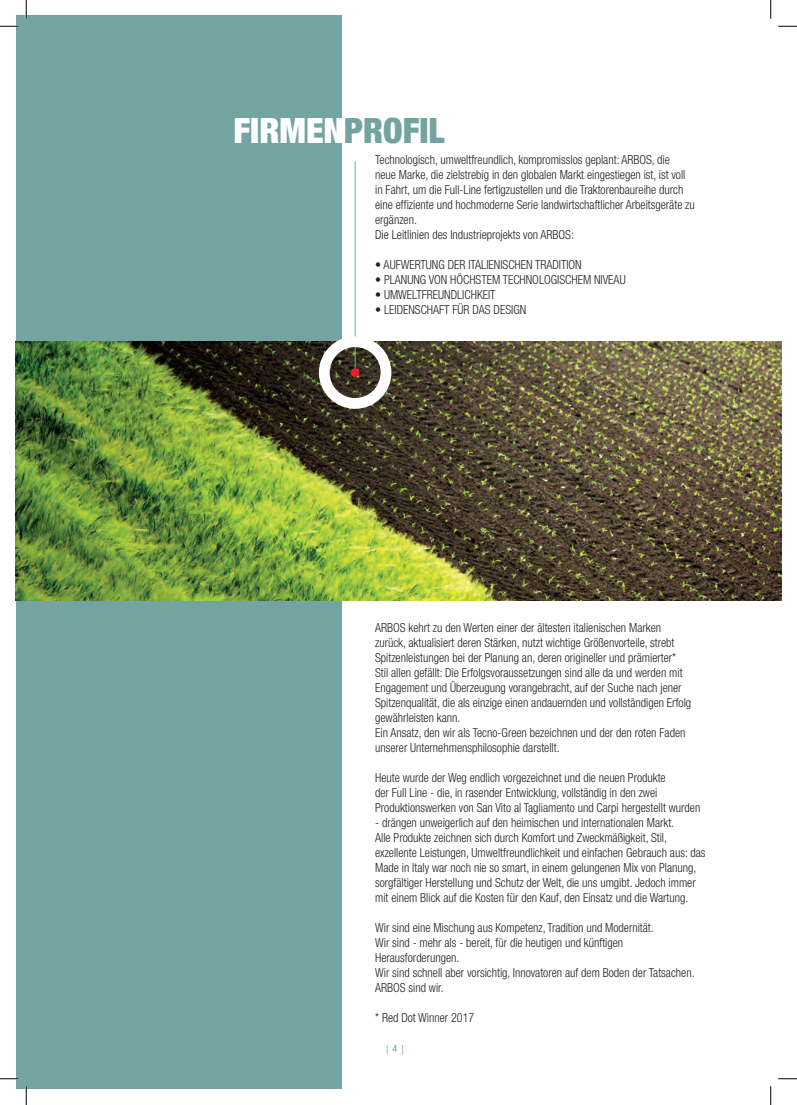
<style>
.page{position:relative;width:797px;height:1105px;background:#fff}
.page>*{position:absolute;margin:0;border:0;box-sizing:border-box;transform-origin:0 0}
.t1{font:900 condensed 35px "Helvetica Neue LT Std";color:#fff}
.t2{font:300 condensed 12.5px/15px "Helvetica Neue LT Std";color:#231f20;scale:.96 1}
.t3{font:condensed 10px "Helvetica Neue LT Std";color:#73a4a1}
.s1{color:#73a4a1}
</style>
<div class="page">
<svg style="left:386px;top:1045px;width:2px;height:10px"></svg>
<div style="left:16px;top:16px;width:325px;height:1073px;background:#73a4a1"></div>
<img style="left:16px;top:341px;width:765px;height:259px">
<hr style="left:355px;top:161px;width:1px;height:213px;background:#73a4a1">
<div style="left:319px;top:336px;width:72px;height:73px;border:11px solid #fff;border-radius:50%"></div>
<div style="left:351px;top:368px;width:8px;height:9px;background:#ee1d23;border-radius:50%"></div>
<svg style="left:0;top:25px;width:19px;height:2px"></svg>
<svg style="left:778px;top:25px;width:19px;height:2px"></svg>
<svg style="left:0;top:1078px;width:19px;height:1px"></svg>
<svg style="left:778px;top:1078px;width:19px;height:1px"></svg>
<svg style="left:25px;top:0;width:2px;height:19px"></svg>
<svg style="left:25px;top:1086px;width:2px;height:19px"></svg>
<svg style="left:770px;top:0;width:1px;height:19px"></svg>
<svg style="left:770px;top:1086px;width:1px;height:19px"></svg>
<h1 class="t1" style="left:233px;top:109px;width:213px">FIRMEN<span class="s1">PROFIL</span></h1>
<p class="t2" style="left:375px;top:152px;width:334px">Technologisch, umweltfreundlich, kompromisslos geplant: ARBOS, die<br>neue Marke, die zielstrebig in den globalen Markt eingestiegen ist, ist voll in Fahrt, um die Full-Line fertigzustellen und die Traktorenbaureihe durch eine effiziente und hochmoderne Serie landwirtschaftlicher Arbeitsgeräte zu ergänzen.<br>Die Leitlinien des Industrieprojekts von ARBOS:</p>
<p class="t2" style="left:375px;top:257px;width:216px">• AUFWERTUNG DER ITALIENISCHEN TRADITION</p>
<p class="t2" style="left:375px;top:272px;width:262px">• PLANUNG VON HÖCHSTEM TECHNOLOGISCHEM NIVEAU</p>
<p class="t2" style="left:375px;top:287px;width:127px">• UMWELTFREUNDLICHKEIT</p>
<p class="t2" style="left:375px;top:302px;width:159px">• LEIDENSCHAFT FÜR DAS DESIGN</p>
<p class="t2" style="left:375px;top:619px;width:331px">ARBOS kehrt zu den Werten einer der ältesten italienischen Marken zurück, aktualisiert deren Stärken, nutzt wichtige Größenvorteile, strebt Spitzenleistungen bei der Planung an, deren origineller und prämierter* Stil allen gefällt: Die Erfolgsvoraussetzungen sind alle da und werden mit Engagement und Überzeugung vorangebracht, auf der Suche nach jener Spitzenqualität, die als einzige einen andauernden und vollständigen Erfolg gewährleisten kann.<br>Ein Ansatz, den wir als Tecno-Green bezeichnen und der den roten Faden unserer Unternehmensphilosophie darstellt.</p>
<p class="t2" style="left:375px;top:769px;width:340px">Heute wurde der Weg endlich vorgezeichnet und die neuen Produkte<br>der Full Line - die, in rasender Entwicklung, vollständig in den zwei<br>Produktionswerken von San Vito al Tagliamento und Carpi hergestellt wurden</p>
<p class="t2" style="left:375px;top:814px;width:345px">- drängen unweigerlich auf den heimischen und internationalen Markt.<br>Alle Produkte zeichnen sich durch Komfort und Zweckmäßigkeit, Stil, exzellente Leistungen, Umweltfreundlichkeit und einfachen Gebrauch aus: das Made in Italy war noch nie so smart, in einem gelungenen Mix von Planung, sorgfältiger Herstellung und Schutz der Welt, die uns umgibt. Jedoch immer mit einem Blick auf die Kosten für den Kauf, den Einsatz und die Wartung.</p>
<p class="t2" style="left:375px;top:919px;width:334px">Wir sind eine Mischung aus Kompetenz, Tradition und Modernität.<br>Wir sind - mehr als - bereit, für die heutigen und künftigen Herausforderungen.<br>Wir sind schnell aber vorsichtig, Innovatoren auf dem Boden der Tatsachen.<br>ARBOS sind wir.</p>
<p class="t2" style="left:375px;top:1009px;width:105px">* Red Dot Winner 2017</p>
<p class="t3" style="left:392px;top:1043px;width:6px">4</p>
</div>
